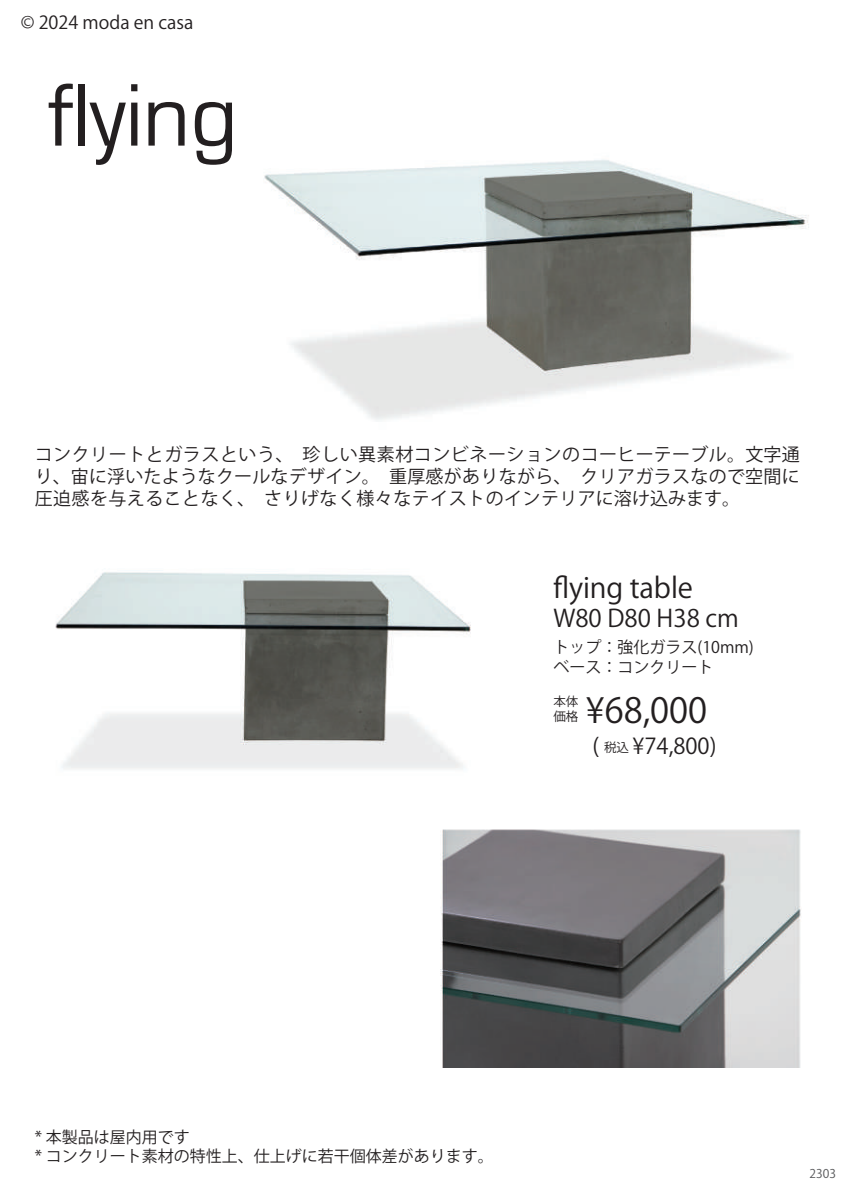
<style>
.page{position:relative;width:843px;height:1191px;background:#fff}
.page>*{position:absolute;margin:0;border:0;box-sizing:border-box;transform-origin:0 0}
.t1{font:92px "Eurostile";color:#231f20}
.t2{font:34.4px "Koz Go Pro";color:#231f20}
.t3{font:28px "Koz Go Pro";letter-spacing:-.005em;color:#231f20}
.t4{font:24px "Koz Go Pro";color:#231f20}
.t5{font:21.8px "Koz Go Pro";color:#231f20}
.t6{font:18px/21.6px "Koz Go Pro";letter-spacing:.025em;color:#231f20;text-align:justify}
.t7{font:18px "Koz Go Pro";color:#231f20}
.t8{font:16px/19.2px "Koz Go Pro";color:#231f20}
.t9{font:12.6px/15px "Koz Go Pro";color:#231f20}
.t10{font:12px "Koz Go Pro";color:#57585a}
.s1{font-size:12.6px}
</style>
<div class="page">
<img style="left:55px;top:159px;width:754px;height:908px">
<p class="t7" style="left:21px;top:11px;width:174px">© 2024 moda en casa</p>
<h1 class="t1" style="left:48px;top:66px;width:191px">flying</h1>
<p class="t6" style="left:35px;top:444px;width:766px">コンクリートとガラスという、珍しい異素材コンビネーションのコーヒーテーブル。文字通り、宙に浮いたようなクールなデザイン。重厚感がありながら、クリアガラスなので空間に圧迫感を与えることなく、さりげなく様々なテイストのインテリアに溶け込みます。</p>
<h3 class="t3" style="left:553px;top:569px;width:141px">flying table</h3>
<h3 class="t4" style="left:553px;top:603px;width:187px">W80 D80 H38 cm</h3>
<p class="t8" style="left:553px;top:638px;width:202px">トップ：強化ガラス(10mm)ベース：コンクリート</p>
<p class="t9" style="left:553px;top:694px;width:27px">本体価格</p>
<h2 class="t2" style="left:585px;top:687px;width:123px">¥68,000</h2>
<p class="t5" style="left:592px;top:732px;width:125px">( <span class="s1">税込</span> ¥74,800)</p>
<p class="t8" style="left:35px;top:1127px;width:461px">* 本製品は屋内用です<br>* コンクリート素材の特性上、仕上げに若干個体差があります。</p>
<p class="t10" style="left:809px;top:1165px;width:28px">2303</p>
</div>
